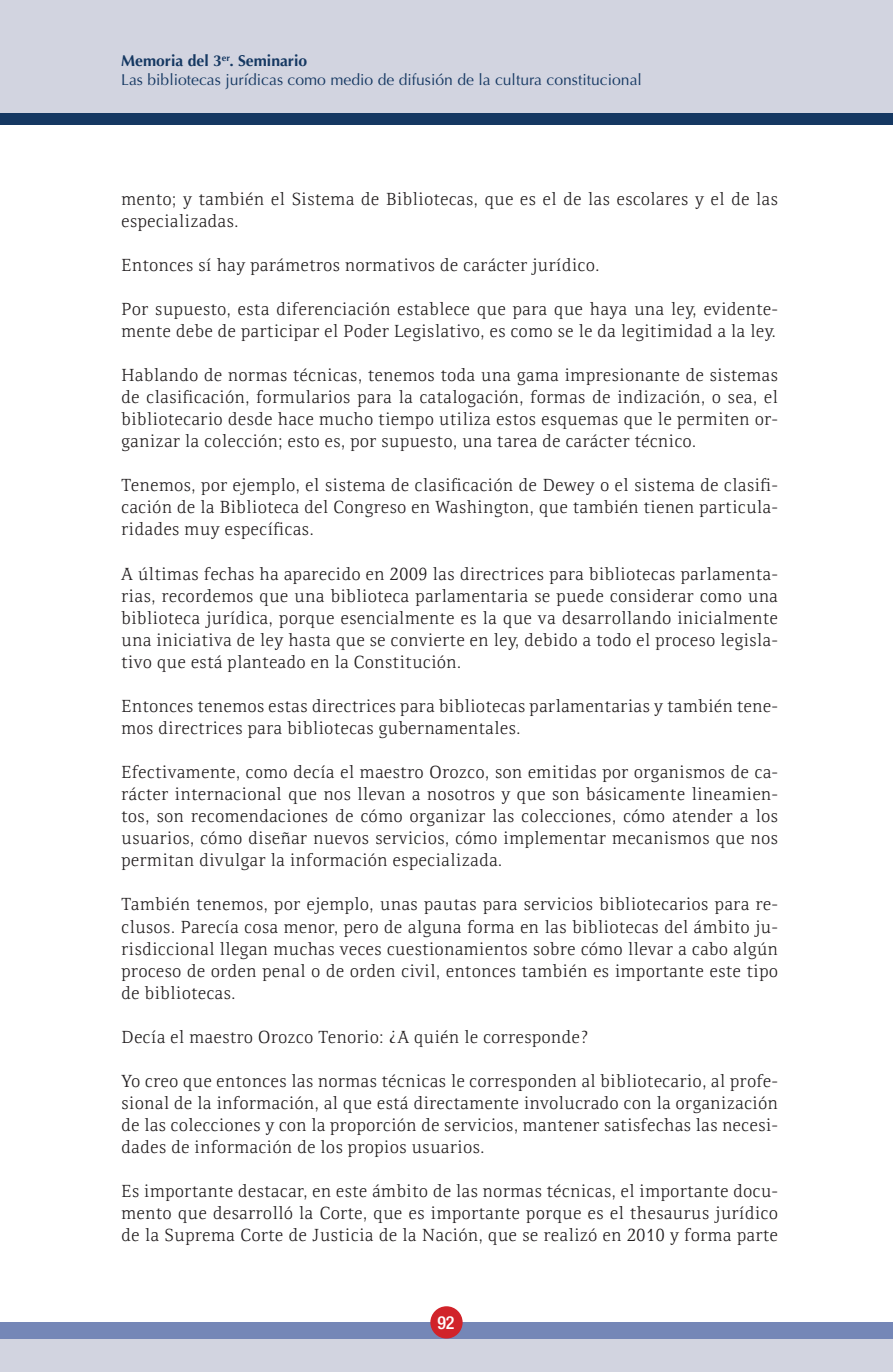
<style>
.page{position:relative;width:893px;height:1372px;background:#fff}
.page>*{position:absolute;margin:0;border:0;box-sizing:border-box;transform-origin:0 0}
.Texto{font:300 18px/22.1px "Resavska ITC Std";color:#231f20;text-align:justify}
.t1{font:500 condensed 18px "Helvetica Neue LT Std";color:#fff}
.t2{font:15.75px/18.9px "Optima";color:#153862}
.s1{font-weight:700}
</style>
<div class="page">
<div style="left:0;top:1338px;width:893px;height:33px;background:#d2d4e0"></div>
<div style="left:0;top:1322px;width:893px;height:16px;background:#7587b7"></div>
<div style="left:430px;top:1306px;width:33px;height:32px;background:#d1232a;border-radius:50%"></div>
<div style="left:0;top:0;width:893px;height:123px;background:#d2d4e0"></div>
<div style="left:0;top:113px;width:893px;height:12px;background:#153862"></div>
<p class="t2" style="left:121px;top:52px;width:522px"><span class="s1">Memoria del 3</span><sup>er</sup><span class="s1">. Seminario<br></span>Las bibliotecas jurídicas como medio de difusión de la cultura constitucional</p>
<p class="Texto" style="left:121px;top:187px;width:658px">mento; y también el Sistema de Bibliotecas, que es el de las escolares y el de las especializadas.</p>
<p class="Texto" style="left:121px;top:254px;width:480px">Entonces sí hay parámetros normativos de carácter jurídico.</p>
<p class="Texto" style="left:121px;top:298px;width:658px">Por supuesto, esta diferenciación establece que para que haya una ley, evidente&shy;mente debe de participar el Poder Legislativo, es como se le da legitimidad a la ley.</p>
<p class="Texto" style="left:121px;top:364px;width:658px">Hablando de normas técnicas, tenemos toda una gama impresionante de sistemas de clasificación, formularios para la catalogación, formas de indización, o sea, el bibliotecario desde hace mucho tiempo utiliza estos esquemas que le permiten or&shy;ganizar la colección; esto es, por supuesto, una tarea de carácter técnico.</p>
<p class="Texto" style="left:121px;top:474px;width:658px">Tenemos, por ejemplo, el sistema de clasificación de Dewey o el sistema de clasifi&shy;cación de la Biblioteca del Congreso en Washington, que también tienen particula&shy;ridades muy específicas.</p>
<p class="Texto" style="left:121px;top:562px;width:658px">A últimas fechas ha aparecido en 2009 las directrices para bibliotecas parlamenta&shy;rias, recordemos que una biblioteca parlamentaria se puede considerar como una biblioteca jurídica, porque esencialmente es la que va desarrollando inicialmente una iniciativa de ley hasta que se convierte en ley, debido a todo el proceso legisla&shy;tivo que está planteado en la Constitución.</p>
<p class="Texto" style="left:121px;top:695px;width:658px">Entonces tenemos estas directrices para bibliotecas parlamentarias y también tene&shy;mos directrices para bibliotecas gubernamentales.</p>
<p class="Texto" style="left:121px;top:761px;width:658px">Efectivamente, como decía el maestro Orozco, son emitidas por organismos de ca&shy;rácter internacional que nos llevan a nosotros y que son básicamente lineamien&shy;tos, son recomendaciones de cómo organizar las colecciones, cómo atender a los usuarios, cómo diseñar nuevos servicios, cómo implementar mecanismos que nos permitan divulgar la información especializada.</p>
<p class="Texto" style="left:121px;top:893px;width:658px">También tenemos, por ejemplo, unas pautas para servicios bibliotecarios para re&shy;clusos. Parecía cosa menor, pero de alguna forma en las bibliotecas del ámbito ju&shy;risdiccional llegan muchas veces cuestionamientos sobre cómo llevar a cabo algún proceso de orden penal o de orden civil, entonces también es importante este tipo de bibliotecas.</p>
<p class="Texto" style="left:121px;top:1025px;width:470px">Decía el maestro Orozco Tenorio: ¿A quién le corresponde?</p>
<p class="Texto" style="left:121px;top:1069px;width:658px">Yo creo que entonces las normas técnicas le corresponden al bibliotecario, al profe&shy;sional de la información, al que está directamente involucrado con la organización de las colecciones y con la proporción de servicios, mantener satisfechas las necesi&shy;dades de información de los propios usuarios.</p>
<p class="Texto" style="left:121px;top:1180px;width:658px">Es importante destacar, en este ámbito de las normas técnicas, el importante docu&shy;mento que desarrolló la Corte, que es importante porque es el thesaurus jurídico de la Suprema Corte de Justicia de la Nación, que se realizó en 2010 y forma parte</p>
<p class="t1" style="left:437px;top:1311px;width:19px">92</p>
</div>
